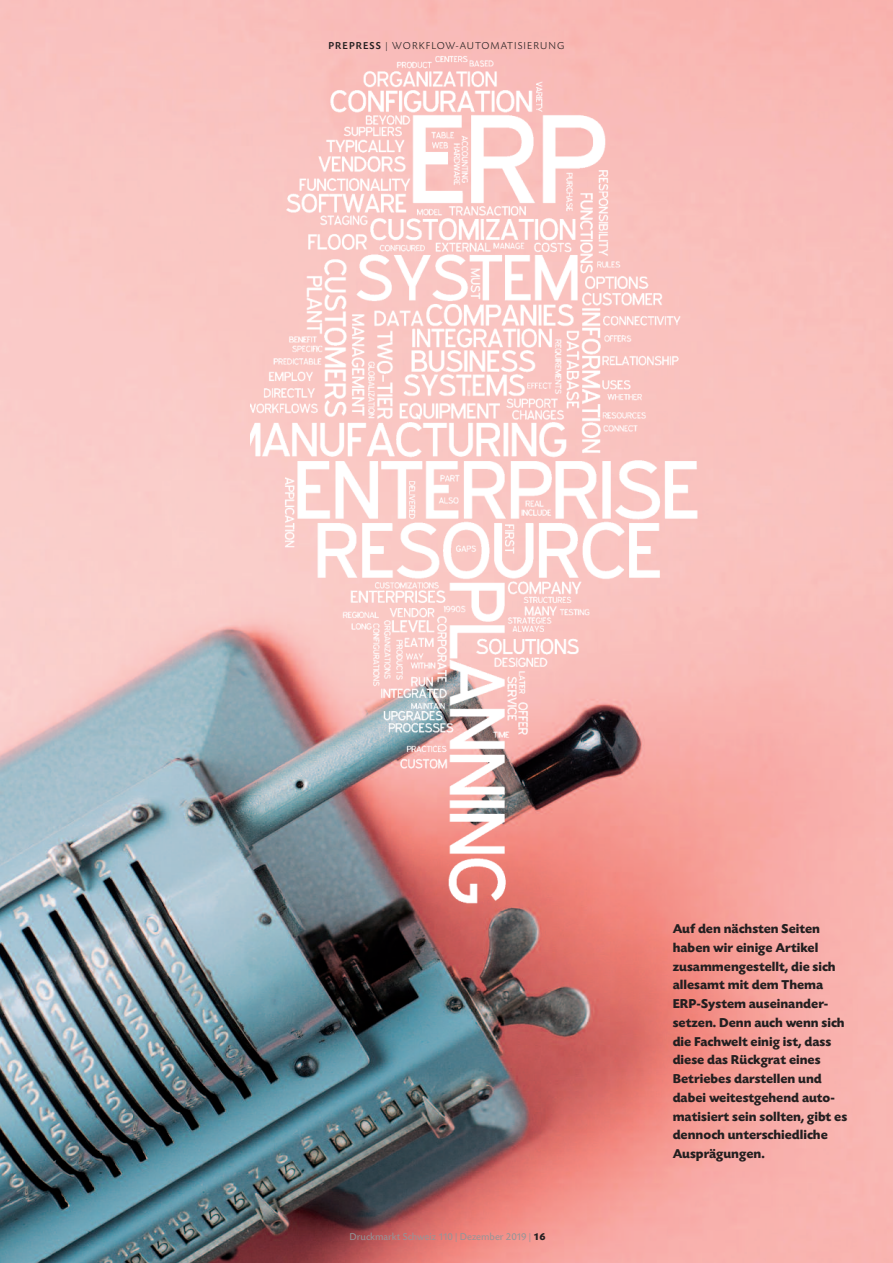
<style>
.page{position:relative;width:893px;height:1263px;background:#fff}
.page>*{position:absolute;margin:0;border:0;box-sizing:border-box;transform-origin:0 0}
.t1{font:700 13.5px/18.8px "Today SB";color:#231f20}
.t2{font:10.5px "Today SB";color:#939598}
.t3{font:300 10.5px "Today SB";letter-spacing:.1em;color:#231f20}
.s1{font-weight:500}
.s2{font-weight:700;color:#231f20}
</style>
<div class="page">
<img style="left:0;top:0;width:893px;height:1263px">
<img style="left:251px;top:50px;width:465px;height:866px">
<p class="t3" style="left:328px;top:40px;width:238px"><span class="s1">PREPRESS</span> | WORKFLOW-AUTOMATISIERUNG</p>
<p class="t2" style="left:350px;top:1230px;width:198px">Druckmarkt Schweiz 110 | Dezember 2019 | <span class="s2">16</span></p>
<p class="t1" style="left:673px;top:919px;width:176px">Auf den nächsten Seiten haben wir einige Artikel zusammengestellt, die sich allesamt mit dem Thema<br>ERP-System auseinander&shy;setzen. Denn auch wenn sich die Fachwelt einig ist, dass diese das Rückgrat eines<br>Betriebes darstellen und dabei weitestgehend auto&shy;matisiert sein sollten, gibt es dennoch unterschiedliche<br>Ausprägungen.</p>
</div>
